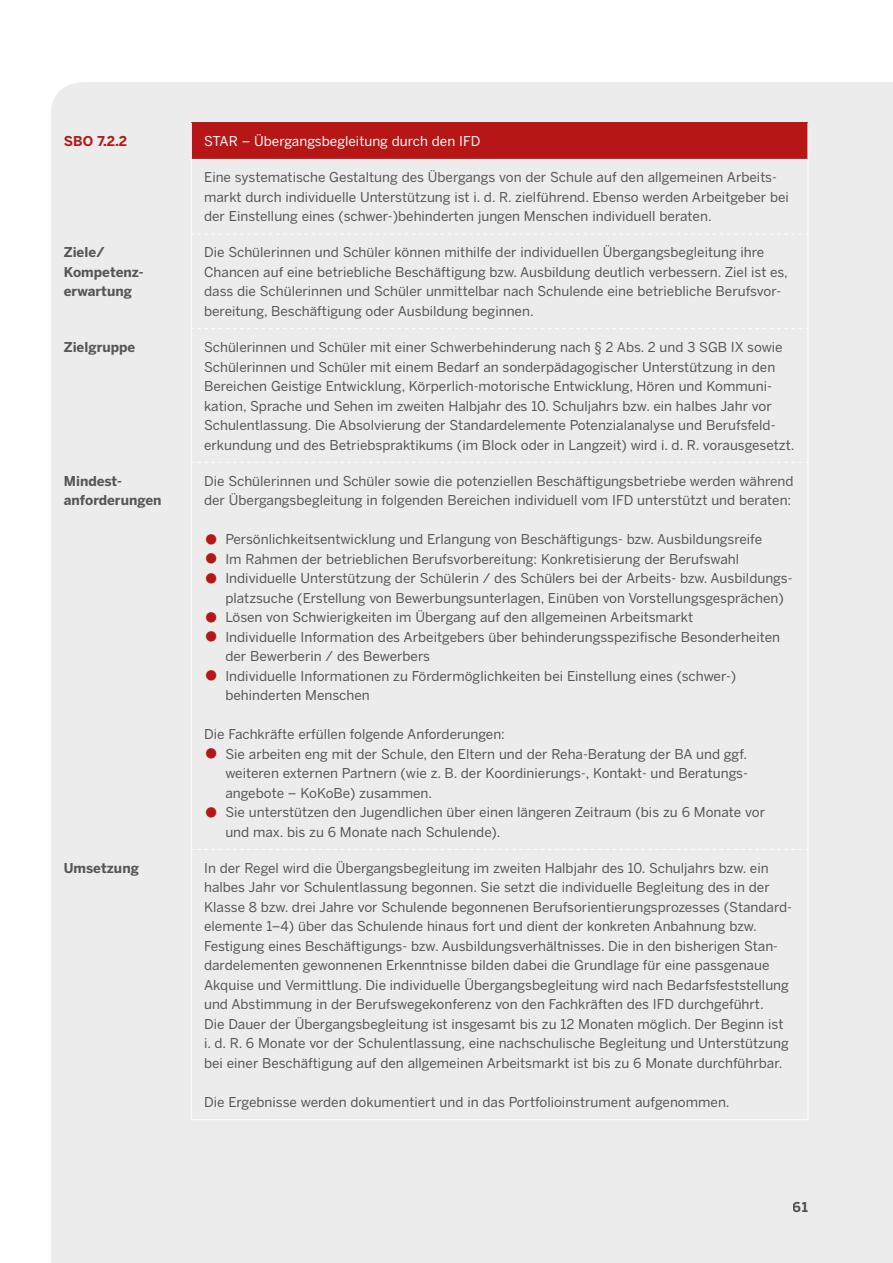
<style>
.page{position:relative;width:893px;height:1263px;background:#fff}
.page>*{position:absolute;margin:0;border:0;box-sizing:border-box;transform-origin:0 0}
.t1{font:13.5px/19.5px "Benton Sans";color:#565656}
.t2{font:700 13.5px/19.5px "Benton Sans";color:#565656}
.t3{font:13.5px "Benton Sans";color:#fdfdfd}
.t4{font:700 13.5px "Benton Sans";color:#b61716}
.s1{font-family:"Georgia";font-weight:700;font-size:23.7px;color:#b61716}
</style>
<div class="page">
<div style="left:51px;top:82px;width:842px;height:1181px;background:#ececed"></div>
<div style="left:191px;top:123px;width:617px;height:36px;background:#b61716"></div>
<div style="left:64px;top:159px;width:743px;height:961px;background:#ececed"></div>
<hr style="left:191px;top:123px;width:1px;height:36px;background:#fff">
<hr style="left:807px;top:123px;width:1px;height:36px;background:#fff">
<hr style="left:191px;top:159px;width:1px;height:75px;background:#fff">
<hr style="left:807px;top:159px;width:1px;height:75px;background:#fff">
<hr style="left:191px;top:234px;width:1px;height:95px;background:#fff">
<hr style="left:807px;top:234px;width:1px;height:95px;background:#fff">
<hr style="left:191px;top:329px;width:1px;height:133px;background:#fff">
<hr style="left:807px;top:329px;width:1px;height:133px;background:#fff">
<hr style="left:191px;top:462px;width:1px;height:387px;background:#fff">
<hr style="left:807px;top:462px;width:1px;height:387px;background:#fff">
<hr style="left:191px;top:849px;width:1px;height:270px;background:#fff">
<hr style="left:807px;top:849px;width:1px;height:270px;background:#fff">
<svg style="left:192px;top:234px;width:615px;height:1px"></svg>
<svg style="left:192px;top:328px;width:615px;height:1px"></svg>
<svg style="left:192px;top:462px;width:615px;height:1px"></svg>
<svg style="left:192px;top:849px;width:615px;height:1px"></svg>
<hr style="left:191px;top:1119px;width:617px;height:1px;background:#fff">
<p class="t4" style="left:64px;top:133px;width:65px">SBO 7.2.2</p>
<p class="t3" style="left:204px;top:133px;width:278px">STAR – Übergangsbegleitung durch den IFD</p>
<p class="t1" style="left:204px;top:168px;width:586px">Eine systematische Gestaltung des Übergangs von der Schule auf den allgemeinen Arbeits&shy;markt durch individuelle Unterstützung ist i. d. R. zielführend. Ebenso werden Arbeitgeber bei der Einstellung eines (schwer-)behinderten jungen Menschen individuell beraten.</p>
<p class="t2" style="left:64px;top:243px;width:80px">Ziele/<br>Kompetenz&shy;erwartung</p>
<p class="t1" style="left:204px;top:243px;width:585px">Die Schülerinnen und Schüler können mithilfe der individuellen Übergangsbegleitung ihre Chancen auf eine betriebliche Beschäftigung bzw. Ausbildung deutlich verbessern. Ziel ist es, dass die Schülerinnen und Schüler unmittelbar nach Schulende eine betriebliche Berufsvor&shy;bereitung, Beschäftigung oder Ausbildung beginnen.</p>
<p class="t2" style="left:64px;top:338px;width:73px">Zielgruppe</p>
<p class="t1" style="left:204px;top:337px;width:592px">Schülerinnen und Schüler mit einer Schwerbehinderung nach § 2 Abs. 2 und 3 SGB IX sowie Schülerinnen und Schüler mit einem Bedarf an sonderpädagogischer Unterstützung in den Bereichen Geistige Entwicklung, Körperlich-motorische Entwicklung, Hören und Kommuni&shy;kation, Sprache und Sehen im zweiten Halbjahr des 10. Schuljahrs bzw. ein halbes Jahr vor Schulentlassung. Die Absolvierung der Standardelemente Potenzialanalyse und Berufsfeld&shy;erkundung und des Betriebspraktikums (im Block oder in Langzeit) wird i. d. R. vorausgesetzt.</p>
<p class="t2" style="left:64px;top:471px;width:99px">Mindest&shy;anforderungen</p>
<p class="t1" style="left:204px;top:471px;width:591px">Die Schülerinnen und Schüler sowie die potenziellen Beschäftigungsbetriebe werden während der Übergangsbegleitung in folgenden Bereichen individuell vom IFD unterstützt und beraten:</p>
<p class="t1" style="left:204px;top:530px;width:559px"><span class="s1">●</span> Persönlichkeitsentwicklung und Erlangung von Beschäftigungs- bzw. Ausbildungsreife</p>
<p class="t1" style="left:204px;top:549px;width:537px"><span class="s1">●</span> Im Rahmen der betrieblichen Berufsvorbereitung: Konkretisierung der Berufswahl</p>
<p class="t1" style="left:225px;top:569px;width:569px;text-indent:-21px"><span class="s1">●</span> Individuelle Unterstützung der Schülerin / des Schülers bei der Arbeits- bzw. Ausbildungs&shy;platzsuche (Erstellung von Bewerbungsunterlagen, Einüben von Vorstellungsgesprächen)</p>
<p class="t1" style="left:204px;top:608px;width:490px"><span class="s1">●</span> Lösen von Schwierigkeiten im Übergang auf den allgemeinen Arbeitsmarkt</p>
<p class="t1" style="left:225px;top:627px;width:556px;text-indent:-21px"><span class="s1">●</span> Individuelle Information des Arbeitgebers über behinderungsspezifische Besonderheiten der Bewerberin / des Bewerbers</p>
<p class="t1" style="left:225px;top:666px;width:512px;text-indent:-21px"><span class="s1">●</span> Individuelle Informationen zu Fördermöglichkeiten bei Einstellung eines (schwer-) behinderten Menschen</p>
<p class="t1" style="left:204px;top:725px;width:302px">Die Fachkräfte erfüllen folgende Anforderungen:</p>
<p class="t1" style="left:225px;top:744px;width:523px;text-align:justify;text-indent:-21px"><span class="s1">●</span> Sie arbeiten eng mit der Schule, den Eltern und der Reha-Beratung der BA und ggf. weiteren externen Partnern (wie z. B. der Koordinierungs-, Kontakt- und Beratungs&shy;angebote – KoKoBe) zusammen.</p>
<p class="t1" style="left:225px;top:803px;width:541px;text-indent:-21px"><span class="s1">●</span> Sie unterstützen den Jugendlichen über einen längeren Zeitraum (bis zu 6 Monate vor und max. bis zu 6 Monate nach Schulende).</p>
<p class="t2" style="left:64px;top:858px;width:77px">Umsetzung</p>
<p class="t1" style="left:204px;top:858px;width:588px">In der Regel wird die Übergangsbegleitung im zweiten Halbjahr des 10. Schuljahrs bzw. ein halbes Jahr vor Schulentlassung begonnen. Sie setzt die individuelle Begleitung des in der Klasse 8 bzw. drei Jahre vor Schulende begonnenen Berufsorientierungsprozesses (Standard&shy;elemente 1–4) über das Schulende hinaus fort und dient der konkreten Anbahnung bzw.<br>Festigung eines Beschäftigungs- bzw. Ausbildungsverhältnisses. Die in den bisherigen Stan&shy;dardelementen gewonnenen Erkenntnisse bilden dabei die Grundlage für eine passgenaue Akquise und Vermittlung. Die individuelle Übergangsbegleitung wird nach Bedarfsfeststellung und Abstimmung in der Berufswegekonferenz von den Fachkräften des IFD durchgeführt.<br>Die Dauer der Übergangsbegleitung ist insgesamt bis zu 12 Monaten möglich. Der Beginn ist i. d. R. 6 Monate vor der Schulentlassung, eine nachschulische Begleitung und Unterstützung bei einer Beschäftigung auf den allgemeinen Arbeitsmarkt ist bis zu 6 Monate durchführbar.</p>
<p class="t1" style="left:204px;top:1092px;width:527px">Die Ergebnisse werden dokumentiert und in das Portfolioinstrument aufgenommen.</p>
<p class="t2" style="left:793px;top:1197px;width:17px">61</p>
</div>
